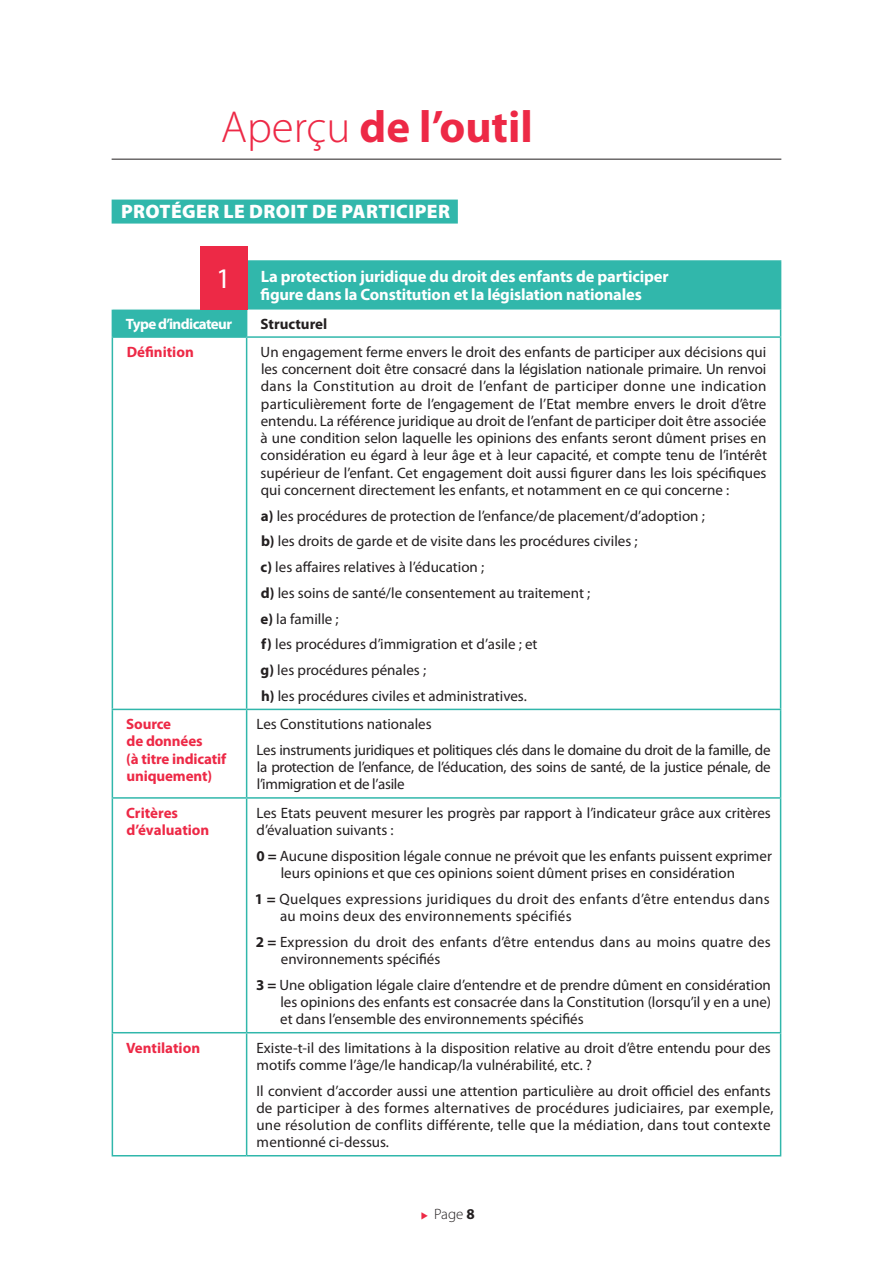
<style>
.page{position:relative;width:893px;height:1263px;background:#fff}
.page>*{position:absolute;margin:0;border:0;box-sizing:border-box;transform-origin:0 0}
.t1{font:700 45px "Myriad Pro";color:#ed2946}
.t2{font:28.5px "Myriad Pro";color:#fff}
.t3{font:900 19.5px "Myriad Pro";letter-spacing:.02em;color:#fff}
.t4{font:700 16.5px/18px "Myriad Pro";letter-spacing:-.01em;color:#fff}
.t5{font:15px/17.2px "Myriad Pro";color:#231f20}
.t6{font:15px/25.8px "Myriad Pro";letter-spacing:-.02em;color:#231f20}
.t7{font:15px/17.2px "Myriad Pro";letter-spacing:.02em;color:#231f20}
.t8{font:700 15px/17.2px "Myriad Pro";letter-spacing:-.01em;color:#ed2946}
.t9{font:700 15px "Myriad Pro";letter-spacing:-.04em;color:#fff}
.t10{font:700 15px "Myriad Pro";color:#231f20}
.t11{font:300 15px "Myriad Pro";color:#231f20}
.s1{font-weight:300}
.s2{font-weight:700}
.s3{color:#ed2946}
</style>
<div class="page">
<hr style="left:112px;top:159px;width:669px;height:1px;background:#231f20">
<div style="left:112px;top:200px;width:346px;height:24px;background:#31b7ab"></div>
<svg style="left:113px;top:262px;width:667px;height:74px;fill:#31b7ab"></svg>
<hr style="left:247px;top:260px;width:534px;height:2px;background:#31b7ab">
<hr style="left:780px;top:262px;width:1px;height:46px;background:#31b7ab">
<svg style="left:112px;top:310px;width:1px;height:26px"></svg>
<hr style="left:247px;top:308px;width:534px;height:2px;background:#31b7ab">
<svg style="left:246px;top:310px;width:1px;height:26px"></svg>
<svg style="left:780px;top:310px;width:1px;height:26px"></svg>
<hr style="left:112px;top:336px;width:135px;height:2px;background:#31b7ab">
<hr style="left:112px;top:338px;width:1px;height:371px;background:#31b7ab">
<hr style="left:247px;top:336px;width:534px;height:2px;background:#31b7ab">
<hr style="left:246px;top:338px;width:1px;height:371px;background:#31b7ab">
<hr style="left:780px;top:338px;width:1px;height:371px;background:#31b7ab">
<hr style="left:112px;top:709px;width:135px;height:1px;background:#31b7ab">
<hr style="left:112px;top:710px;width:1px;height:87px;background:#31b7ab">
<hr style="left:247px;top:709px;width:534px;height:1px;background:#31b7ab">
<hr style="left:246px;top:710px;width:1px;height:87px;background:#31b7ab">
<hr style="left:780px;top:710px;width:1px;height:87px;background:#31b7ab">
<hr style="left:112px;top:797px;width:135px;height:2px;background:#31b7ab">
<hr style="left:112px;top:799px;width:1px;height:233px;background:#31b7ab">
<hr style="left:247px;top:797px;width:534px;height:2px;background:#31b7ab">
<hr style="left:246px;top:799px;width:1px;height:233px;background:#31b7ab">
<hr style="left:780px;top:799px;width:1px;height:233px;background:#31b7ab">
<hr style="left:112px;top:1032px;width:135px;height:1px;background:#31b7ab">
<hr style="left:112px;top:1033px;width:1px;height:122px;background:#31b7ab">
<hr style="left:247px;top:1032px;width:534px;height:1px;background:#31b7ab">
<hr style="left:246px;top:1033px;width:1px;height:122px;background:#31b7ab">
<hr style="left:780px;top:1033px;width:1px;height:122px;background:#31b7ab">
<hr style="left:112px;top:1155px;width:135px;height:1px;background:#31b7ab">
<hr style="left:247px;top:1155px;width:534px;height:1px;background:#31b7ab">
<hr style="left:112px;top:308px;width:135px;height:2px;background:#fff">
<div style="left:200px;top:246px;width:47px;height:64px;background:#ed2946"></div>
<h1 class="t1" style="left:221px;top:97px;width:313px"><span class="s1">Aperçu</span> de l’outil</h1>
<h3 class="t3" style="left:121px;top:199px;width:330px">PROTÉGER LE DROIT DE PARTICIPER</h3>
<h2 class="t2" style="left:216px;top:261px;width:16px">1</h2>
<p class="t4" style="left:260px;top:267px;width:410px">La protection juridique du droit des enfants de participer figure dans la Constitution et la législation nationales</p>
<p class="t9" style="left:126px;top:314px;width:108px">Type d’indicateur</p>
<p class="t10" style="left:261px;top:314px;width:68px">Structurel</p>
<p class="t8" style="left:127px;top:343px;width:69px">Définition</p>
<p class="t5" style="left:261px;top:343px;width:508px;text-align:justify">Un engagement ferme envers le droit des enfants de participer aux décisions qui les concernent doit être consacré dans la législation nationale primaire. Un renvoi dans la Constitution au droit de l’enfant de participer donne une indication particulièrement forte de l’engagement de l’Etat membre envers le droit d’être entendu. La référence juridique au droit de l’enfant de participer doit être associée à une condition selon laquelle les opinions des enfants seront dûment prises en considération eu égard à leur âge et à leur capacité, et compte tenu de l’intérêt supérieur de l’enfant. Cet engagement doit aussi figurer dans les lois spécifiques qui concernent directement les enfants, et notamment en ce qui concerne :</p>
<p class="t5" style="left:261px;top:502px;width:446px;line-height:25.8px"><span class="s2">a)</span> les procédures de protection de l’enfance/de placement/d’adoption ; <span class="s2">b)</span> les droits de garde et de visite dans les procédures civiles ;<br><span class="s2">c)</span> les affaires relatives à l’éducation ;<br><span class="s2">d)</span> les soins de santé/le consentement au traitement ;<br><span class="s2">e)</span> la famille ;<br><span class="s2">f)</span> les procédures d’immigration et d’asile ; et<br><span class="s2">g)</span> les procédures pénales ;<br><span class="s2">h)</span> les procédures civiles et administratives.</p>
<p class="t8" style="left:126px;top:715px;width:102px">Source<br>de données<br>(à titre indicatif uniquement)</p>
<p class="t6" style="left:257px;top:711px;width:515px">Les Constitutions nationales<br>Les instruments juridiques et politiques clés dans le domaine du droit de la famille, de</p>
<p class="t6" style="left:257px;top:758px;width:515px;line-height:17.2px">la protection de l’enfance, de l’éducation, des soins de santé, de la justice pénale, de l’immigration et de l’asile</p>
<p class="t8" style="left:126px;top:803px;width:85px">Critères d’évaluation</p>
<p class="t5" style="left:256px;top:804px;width:516px">Les Etats peuvent mesurer les progrès par rapport à l’indicateur grâce aux critères d’évaluation suivants :</p>
<p class="t5" style="left:281px;top:847px;width:493px;text-indent:-24px"><span class="s2">0 =</span> Aucune disposition légale connue ne prévoit que les enfants puissent exprimer leurs opinions et que ces opinions soient dûment prises en considération</p>
<p class="t7" style="left:280px;top:890px;width:491px;text-indent:-25px"><span class="s2">1 =</span> Quelques expressions juridiques du droit des enfants d’être entendus dans au moins deux des environnements spécifiés</p>
<p class="t5" style="left:281px;top:933px;width:492px;text-indent:-25px"><span class="s2">2 =</span> Expression du droit des enfants d’être entendus dans au moins quatre des environnements spécifiés</p>
<p class="t5" style="left:280px;top:976px;width:492px;text-align:justify;text-indent:-24px"><span class="s2">3 =</span> Une obligation légale claire d’entendre et de prendre dûment en considération les opinions des enfants est consacrée dans la Constitution (lorsqu’il y en a une) et dans l’ensemble des environnements spécifiés</p>
<p class="t8" style="left:126px;top:1038px;width:76px">Ventilation</p>
<p class="t5" style="left:257px;top:1038px;width:516px">Existe-t-il des limitations à la disposition relative au droit d’être entendu pour des motifs comme l’âge/le handicap/la vulnérabilité, etc. ?</p>
<p class="t5" style="left:256px;top:1081px;width:519px">Il convient d’accorder aussi une attention particulière au droit officiel des enfants de participer à des formes alternatives de procédures judiciaires, par exemple, une résolution de conflits différente, telle que la médiation, dans tout contexte mentionné ci-dessus.</p>
<p class="t11" style="left:418px;top:1205px;width:58px"><span class="s3">▸</span> Page <span class="s2">8</span></p>
</div>
